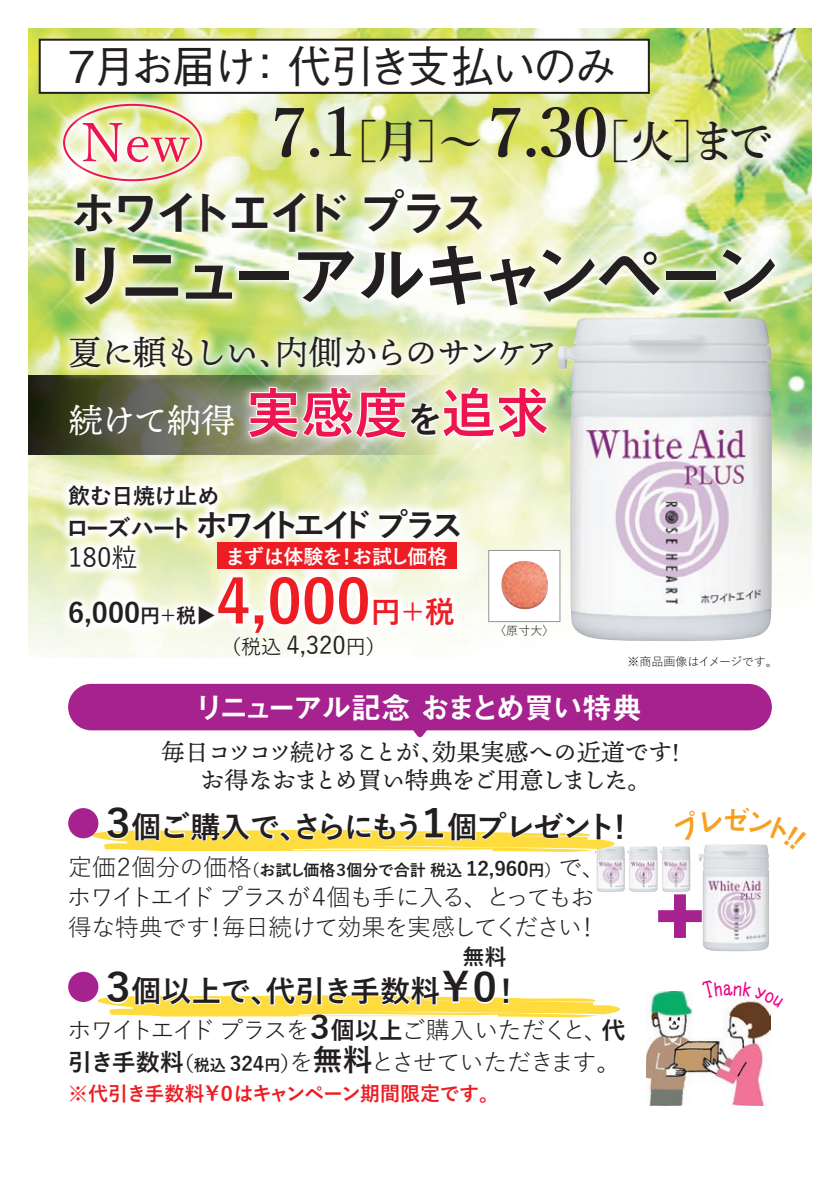
<style>
.page{position:relative;width:840px;height:1191px;background:#fff}
.page>*{position:absolute;margin:0;border:0;box-sizing:border-box;transform-origin:0 0}
.t1{font:70px "Midashi Go Pr 6 N MB31";letter-spacing:-.185em;color:#231f20}
.t2{font:700 60px "Yu Gothic";color:#ee1d23}
.t3{font:54px "Yu Mincho";color:#ed1450}
.t4{font:48px "Midashi Go Pr 6 N MB31";letter-spacing:-.145em;color:#231f20}
.t5{font:600 44.8px "Yu Mincho";color:#231f20}
.t6{font:500 44px "Gothic BBB Pr 6 N";letter-spacing:-.065em;color:#231f20}
.t7{font:34px "Ten Mincho";letter-spacing:-.09em;color:#231f20}
.t8{font:34px "Ten Mincho";letter-spacing:-.035em;color:#fff}
.t9{font:700 32px "Yu Gothic";letter-spacing:-.17em;color:#231f20}
.t10{font:700 30px "Yu Gothic";letter-spacing:-.06em;color:#231f20}
.t11{font:30px "Midashi Go Pr 6 N MB31";letter-spacing:-.09em;color:#fff}
.t12{font:700 30px "Yu Gothic";color:#231f20}
.t13{font:700 28px "Yu Gothic";color:#231f20}
.t14{font:500 26px "Yu Gothic";color:#231f20}
.t15{font:24px/32.2px "Yu Gothic";letter-spacing:-.065em;color:#231f20}
.t16{font:24px/28px "Ten Mincho";letter-spacing:-.05em;color:#231f20;text-align:center}
.t17{font:700 22px "Yu Gothic";letter-spacing:-.015em;color:#231f20}
.t18{font:700 20px "Yu Gothic";letter-spacing:-.05em;color:#ee1d23}
.t19{font:700 20px "Yu Gothic";letter-spacing:-.015em;color:#fff}
.t20{font:500 20px "Yu Gothic";color:#231f20}
.t21{font:700 16px "Yu Gothic";letter-spacing:-.005em;color:#231f20}
.t22{font:12px "Yu Gothic";letter-spacing:-.03em;color:#231f20}
.t23{font:12px "Yu Gothic";color:#231f20}
.s1{font-size:67.4px}
.s2{font-family:"Yu Gothic";font-weight:700;font-size:54px;color:#ed1450}
.s3{font-family:"Yu Gothic";font-weight:700;font-size:36px;color:#231f20}
.s4{font-size:24px}
.s5{font-size:20px}
.s6{font-size:30px}
.s7{font-size:40px}
.s8{font-weight:400;font-size:24px}
.s9{font-weight:700;font-size:32px}
.s10{font-weight:700}
.s11{font-weight:700;font-size:20px}
.s12{font-weight:700;font-size:16px}
.s13{font-weight:700;font-size:30px}
</style>
<div class="page">
<img style="left:28px;top:28px;width:783px;height:629px">
<svg style="left:28px;top:375px;width:203px;height:80px;background:#4f523c"></svg>
<div style="left:488px;top:550px;width:72px;height:72px;background:#fff;border:1px solid #939598"></div>
<img style="left:557px;top:335px;width:214px;height:254px">
<img style="left:231px;top:415px;width:333px;height:50px">
<svg style="left:245px;top:415px;width:305px;height:24px"></svg>
<img style="left:53px;top:319px;width:518px;height:96px">
<img style="left:63px;top:335px;width:497px;height:72px">
<img style="left:59px;top:231px;width:728px;height:104px">
<img style="left:63px;top:235px;width:718px;height:96px">
<img style="left:501px;top:561px;width:47px;height:28px">
<img style="left:62px;top:176px;width:433px;height:80px">
<img style="left:68px;top:183px;width:422px;height:70px">
<img style="left:50px;top:94px;width:165px;height:100px">
<img style="left:57px;top:98px;width:151px;height:89px">
<img style="left:71px;top:107px;width:131px;height:85px">
<img style="left:76px;top:110px;width:119px;height:78px">
<img style="left:56px;top:472px;width:416px;height:179px">
<img style="left:63px;top:479px;width:403px;height:169px">
<div style="left:217px;top:542px;width:240px;height:27px;background:#ee1d23"></div>
<div style="left:39px;top:39px;width:610px;height:55px;background:#fff;border:2px solid #231f20"></div>
<img style="left:646px;top:1035px;width:121px;height:71px">
<svg style="left:68px;top:589px;width:738px;height:446px"></svg>
<h3 class="t6" style="left:68px;top:31px;width:551px">7月お届け：代引き支払いのみ</h3>
<h3 class="t5" style="left:272px;top:116px;width:502px"><span class="s1">7.1</span>［月］～<span class="s1">7.30</span>［火］まで</h3>
<h3 class="t3" style="left:81px;top:93px;width:110px">New</h3>
<h3 class="t4" style="left:70px;top:174px;width:419px">ホワイトエイド プラス</h3>
<h1 class="t1" style="left:60px;top:219px;width:723px">リニューアルキャンペーン</h1>
<h3 class="t7" style="left:68px;top:334px;width:492px">夏に頼もしい、内側からのサンケア</h3>
<h3 class="t8" style="left:69px;top:401px;width:482px">続けて納得<span class="s2">実感度</span><span class="s3">を</span><span class="s2">追求</span></h3>
<p class="t17" style="left:68px;top:483px;width:153px">飲む日焼け止め</p>
<h3 class="t9" style="left:66px;top:507px;width:399px"><span class="s4">ローズハート</span> ホワイトエイド プラス</h3>
<p class="t14" style="left:68px;top:534px;width:71px">180粒</p>
<p class="t13" style="left:68px;top:597px;width:149px">6,000<span class="s5">円＋税▶</span></p>
<p class="t19" style="left:225px;top:545px;width:223px">まずは体験を！お試し価格</p>
<h2 class="t2" style="left:216px;top:567px;width:240px">4,000<span class="s6">円＋税</span></h2>
<p class="t20" style="left:221px;top:628px;width:166px">（税込 <span class="s4">4,320</span>円）</p>
<p class="t23" style="left:494px;top:619px;width:61px">〈原寸大〉</p>
<p class="t22" style="left:627px;top:650px;width:152px">※商品画像はイメージです。</p>
<p class="t11" style="left:194px;top:684px;width:449px">リニューアル記念 おまとめ買い特典</p>
<p class="t16" style="left:161px;top:739px;width:527px">毎日コツコツ続けることが、効果実感への近道です！お得なおまとめ買い特典をご用意しました。</p>
<p class="t10" style="left:98px;top:809px;width:538px"><span class="s7">３</span>個ご購入で、さらにもう<span class="s7">１</span>個プレゼント！</p>
<p class="t21" style="left:68px;top:861px;width:539px"><span class="s8">定価２個分の価格</span>（お試し価格３個分で合計 税込 <span class="s5">12,960</span>円）<span class="s8">で、</span></p>
<p class="t15" style="left:67px;top:879px;width:533px;line-height:30px">ホワイトエイド プラスが４個も手に入る、とってもお得な特典です！毎日続けて効果を実感してください！</p>
<p class="t12" style="left:98px;top:974px;width:424px"><span class="s7">３</span>個以上で、代引き手数料<span class="s7">￥０</span>！</p>
<p class="t17" style="left:462px;top:944px;width:45px">無料</p>
<p class="t15" style="left:67px;top:1011px;width:559px">ホワイトエイド プラスを<span class="s9">３</span><span class="s10">個以上</span>ご購入いただくと、<span class="s10">代引き手数料</span><span class="s11">（</span><span class="s12">税込</span> <span class="s11">324</span><span class="s12">円</span><span class="s11">）</span>を<span class="s13">無料</span>とさせていただきます。</p>
<p class="t18" style="left:68px;top:1082px;width:432px">※代引き手数料￥０はキャンペーン期間限定です。</p>
</div>
